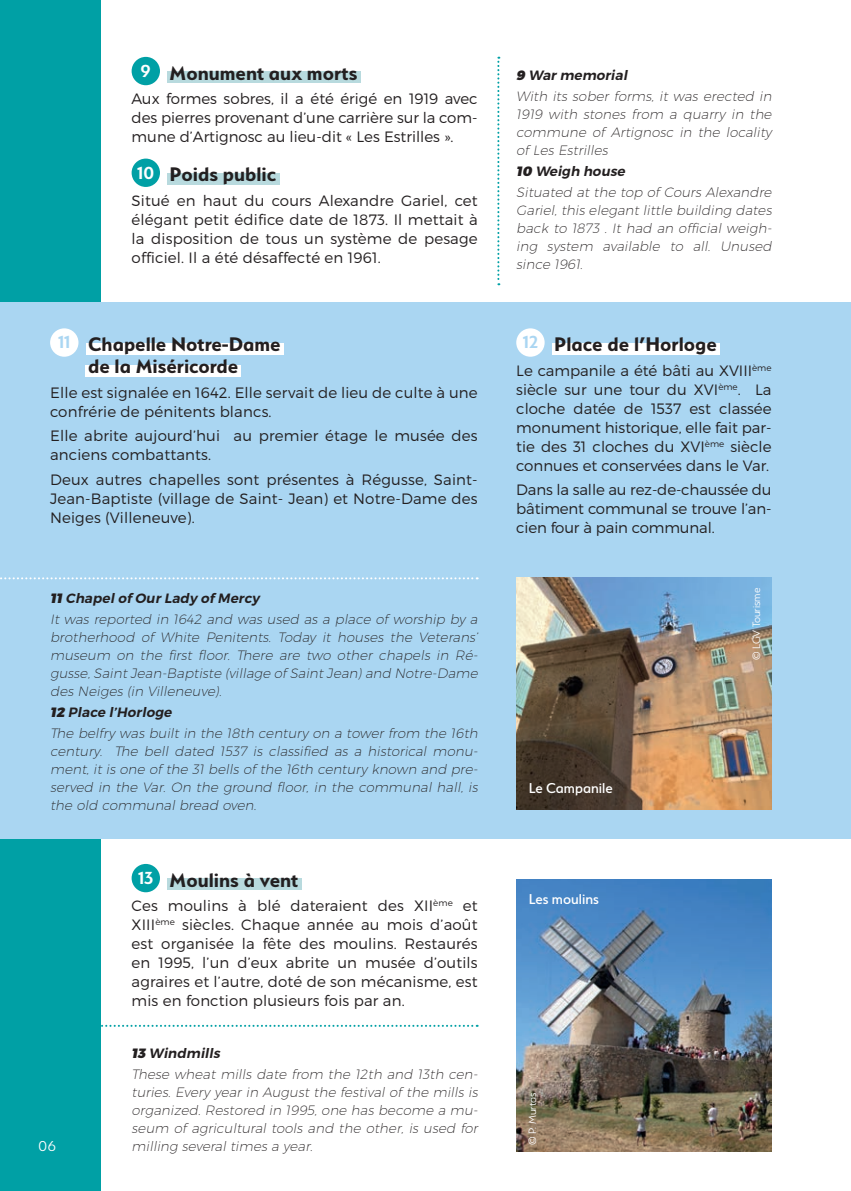
<style>
.page{position:relative;width:851px;height:1191px;background:#fff}
.page>*{position:absolute;margin:0;border:0;box-sizing:border-box;transform-origin:0 0}
.t1{font:700 22px/22px "Serenity";color:#231f20;text-align:center}
.t2{font:500 16px "Serenity";color:#fff}
.t3{font:300 16px "Serenity";color:#fff}
.t4{font:300 15px/19px "Montserrat";letter-spacing:.01em;color:#231f20;text-align:justify}
.t5{font:italic 200 13.6px/18px "Montserrat";letter-spacing:.01em;color:#231f20}
.t6{font:300 12px "Serenity";color:#fff}
.s1{font-weight:600;font-size:19.6px;color:#fff}
.s2{font-weight:600;font-size:19.6px;color:#aad6f2}
.s3{font-weight:900}
.s4{font-weight:600}
</style>
<div class="page">
<div style="left:167px;top:71px;width:193px;height:12px;background:#b8dade"></div>
<div style="left:167px;top:173px;width:112px;height:12px;background:#b8dade"></div>
<div style="left:132px;top:57px;width:28px;height:28px;background:#00a0a5;border-radius:50%"></div>
<div style="left:132px;top:159px;width:28px;height:28px;background:#00a0a5;border-radius:50%"></div>
<div style="left:0;top:0;width:100px;height:482px;background:#00a0a5"></div>
<div style="left:0;top:798px;width:100px;height:393px;background:#00a0a5"></div>
<div style="left:167px;top:878px;width:134px;height:12px;background:#b8dade"></div>
<div style="left:132px;top:864px;width:28px;height:28px;background:#00a0a5;border-radius:50%"></div>
<div style="left:0;top:302px;width:850px;height:536px;background:#aad6f2"></div>
<div style="left:86px;top:343px;width:197px;height:11px;background:#fff"></div>
<div style="left:86px;top:365px;width:155px;height:11px;background:#fff"></div>
<div style="left:50px;top:328px;width:28px;height:29px;background:#fff;border-radius:50%"></div>
<img style="left:516px;top:577px;width:255px;height:233px">
<img style="left:516px;top:879px;width:255px;height:272px">
<div style="left:551px;top:343px;width:168px;height:11px;background:#fff"></div>
<div style="left:516px;top:328px;width:28px;height:29px;background:#fff;border-radius:50%"></div>
<svg style="left:0;top:577px;width:477px;height:2px"></svg>
<svg style="left:100px;top:1024px;width:377px;height:2px"></svg>
<svg style="left:497px;top:57px;width:2px;height:228px"></svg>
<h1 class="t1" style="left:141px;top:61px;width:218px"><span class="s1">9</span> Monument aux morts</h1>
<p class="t4" style="left:132px;top:89px;width:347px">Aux formes sobres, il a été érigé en 1919 avec des pierres provenant d’une carrière sur la com&shy;mune d’Artignosc au lieu-dit « Les Estrilles ».</p>
<h1 class="t1" style="left:137px;top:163px;width:141px"><span class="s1">10</span> Poids public</h1>
<p class="t4" style="left:132px;top:191px;width:347px">Situé en haut du cours Alexandre Gariel, cet élégant petit édifice date de 1873. Il mettait à la disposition de tous un système de pesage officiel. Il a été désaffecté en 1961.</p>
<h1 class="t1" style="left:58px;top:333px;width:224px"><span class="s2">11</span> Chapelle Notre-Dame de la Miséricorde</h1>
<p class="t4" style="left:50px;top:383px;width:429px">Elle est signalée en 1642. Elle servait de lieu de culte à une confrérie de pénitents blancs.</p>
<p class="t4" style="left:50px;top:426px;width:429px">Elle abrite aujourd’hui au premier étage le musée des anciens combattants.</p>
<p class="t4" style="left:50px;top:470px;width:429px">Deux autres chapelles sont présentes à Régusse, Saint-Jean-Baptiste (village de Saint- Jean) et Notre-Dame des Neiges (Villeneuve).</p>
<p class="t5" style="left:50px;top:588px;width:431px;line-height:20.8px"><span class="s3">11</span> <span class="s4">Chapelof Our Lady of Mercy<br></span>It was reported in 1642 and was used as a place of worship by a</p>
<p class="t5" style="left:50px;top:628px;width:432px;text-align:justify">brotherhood of White Penitents. Today it houses the Veterans’ museum on the first floor. There are two other chapels in Ré&shy;gusse,Saint Jean-Baptiste (village of Saint Jean)and Notre-Dame des Neiges (in Villeneuve).</p>
<p class="t5" style="left:50px;top:701px;width:432px;line-height:20.8px"><span class="s3">12</span> <span class="s4">Place l’Horloge<br></span>The belfry was built in the 18th century on a tower from the 16th</p>
<p class="t5" style="left:50px;top:741px;width:432px;text-align:justify">century. The bell dated 1537 is classified as a historical monu&shy;ment, it is one of the 31 bells of the 16th century known and pre&shy;served in the Var. On the ground floor, in the communal hall, is the old communal bread oven.</p>
<p class="t3" style="left:38px;top:1138px;width:19px">06</p>
<h1 class="t1" style="left:138px;top:868px;width:162px"><span class="s1">13</span> Moulins à vent</h1>
<p class="t4" style="left:132px;top:896px;width:347px">Ces moulins à blé dateraient des XII<sup>ème</sup> et XIII<sup>ème</sup> siècles. Chaque année au mois d’août est organisée la fête des moulins. Restaurés en 1995, l’un d’eux abrite un musée d’outils agraires et l’autre, doté de son mécanisme, est mis en fonction plusieurs fois par an.</p>
<p class="t5" style="left:132px;top:1042px;width:350px;line-height:20.8px"><span class="s3">13</span> <span class="s4">Windmills<br></span>These wheat mills date from the 12th and 13th cen-</p>
<p class="t5" style="left:132px;top:1083px;width:350px;text-align:justify">turies. Every year in August the festival of the mills is organized. Restored in 1995, one has become a mu&shy;seum of agricultural tools and the other, is used for milling several times a year.</p>
<p class="t5" style="left:516px;top:64px;width:259px;line-height:20.8px"><span class="s3">9</span> <span class="s4">War memorial<br></span>With its sober forms, it was erected in</p>
<p class="t5" style="left:516px;top:105px;width:259px">1919 with stones from a quarry in the commune of Artignosc in the locality of Les Estrilles</p>
<p class="t5" style="left:516px;top:160px;width:259px;line-height:20.8px"><span class="s3">10</span> <span class="s4">Weigh house<br></span>Situated at the top of Cours Alexandre</p>
<p class="t5" style="left:516px;top:200px;width:259px;text-align:justify">Gariel, this elegant little building dates back to 1873 . It had an official weigh&shy;ing system available to all. Unused since 1961.</p>
<h1 class="t1" style="left:522px;top:333px;width:195px"><span class="s2">12</span> Place de l’Horloge</h1>
<p class="t4" style="left:516px;top:361px;width:257px">Le campanile a été bâti au XVIII<sup>ème </sup>siècle sur une tour du XVI<sup>ème</sup>. La cloche datée de 1537 est classée monument historique, elle fait par&shy;tie des 31 cloches du XVI<sup>ème</sup> siècle connues et conservées dans le Var.</p>
<p class="t4" style="left:516px;top:480px;width:257px">Dans la salle au rez-de-chaussée du bâtiment communal se trouve l’an&shy;cien four à pain communal.</p>
<p class="t2" style="left:528px;top:779px;width:85px">Le Campanile</p>
<p class="t2" style="left:528px;top:891px;width:72px">Les moulins</p>
<p class="t6" style="left:526px;top:1144px;width:53px;rotate:-90deg">© P. Murtas</p>
<p class="t6" style="left:750px;top:660px;width:74px;rotate:-90deg">© LGV Tourisme</p>
</div>
